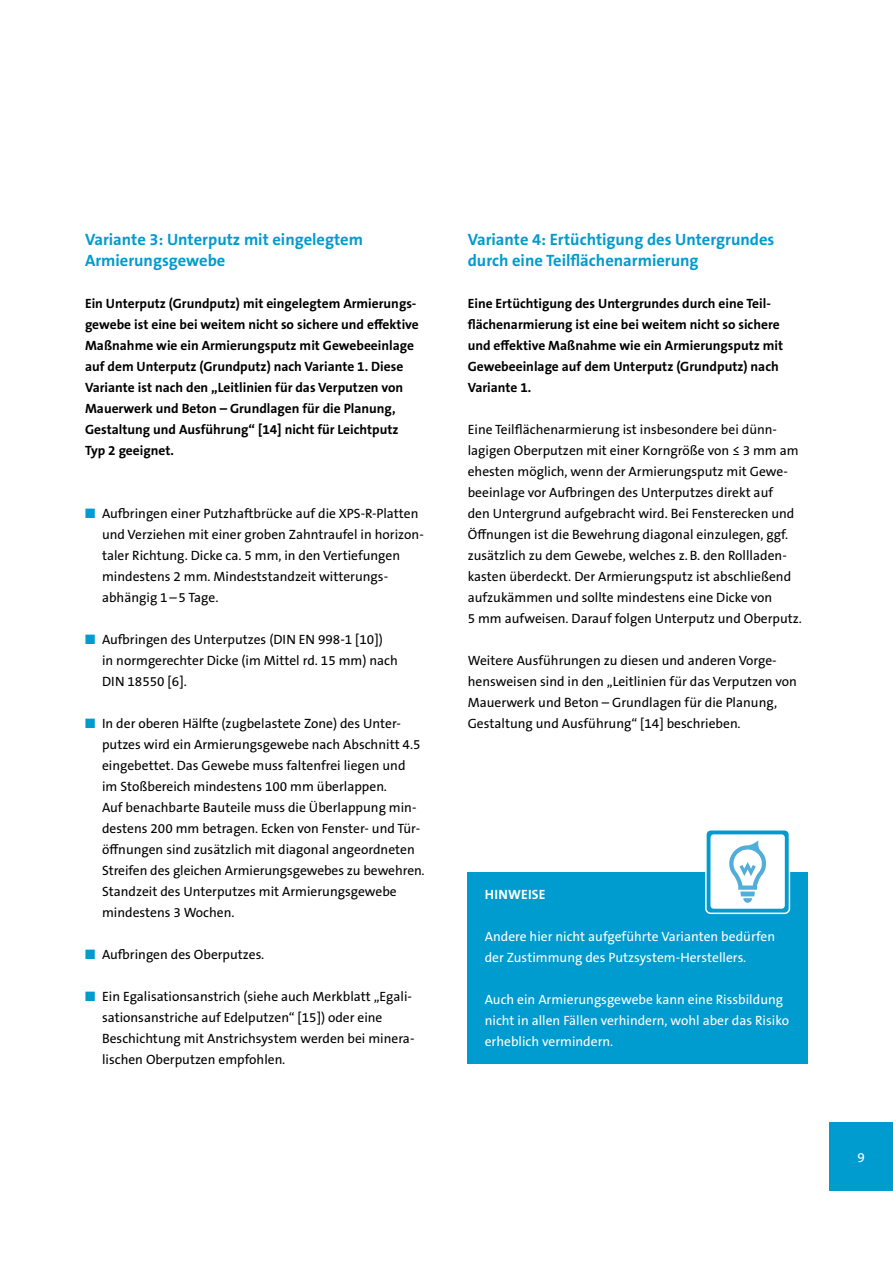
<style>
.page{position:relative;width:893px;height:1263px;background:#fff}
.page>*{position:absolute;margin:0;border:0;box-sizing:border-box;transform-origin:0 0}
.t1{font:700 16.5px/21px "The Sans B W7";color:#009bcf}
.t2{font:13.5px/21px "The Sans B W5 Plain";color:#000}
.t3{font:700 13.5px/21px "The Sans B W7";color:#000}
.t4{font:13.5px/21px "The Sans B W5 Plain";color:#fff}
.t5{font:700 13.5px "The Sans B W7";color:#fff}
.s1{color:#009bcf}
</style>
<div class="page">
<div style="left:829px;top:1123px;width:64px;height:68px;background:#009bcf"></div>
<div style="left:468px;top:872px;width:340px;height:192px;background:#009bcf"></div>
<div style="left:706px;top:830px;width:83px;height:83px;background:#009bcf;border-radius:5px"></div>
<div style="left:705px;top:829px;width:85px;height:85px;border:2px solid #fff;border-radius:5px"></div>
<div style="left:710px;top:834px;width:75px;height:75px;background:#fff;border-radius:3px"></div>
<svg style="left:729px;top:840px;width:37px;height:63px"></svg>
<p class="t1" style="left:85px;top:229px;width:279px">Variante 3: Unterputz mit eingelegtem<br>Armierungsgewebe</p>
<p class="t3" style="left:85px;top:293px;width:335px">Ein Unterputz (Grundputz) mit eingelegtem Armierungs&shy;gewebe ist eine bei weitem nicht so sichere und effektive Maßnahme wie ein Armierungsputz mit Gewebeeinlage auf dem Unterputz (Grundputz) nach Variante 1. Diese Variante ist nach den „Leitlinien für das Verputzen von Mauerwerk und Beton – Grundlagen für die Planung, Gestaltung und Ausführung“ [14] nicht für Leichtputz Typ 2 geeignet.</p>
<p class="t2" style="left:102px;top:503px;width:322px;text-indent:-17px"><span class="s1">■</span> Aufbringen einer Putzhaftbrücke auf die XPS-R-Platten und Verziehen mit einer groben Zahntraufel in horizon&shy;taler Richtung. Dicke ca. 5 mm, in den Vertiefungen mindestens 2 mm. Mindeststandzeit witterungs&shy;abhängig 1 -–5 Tage.</p>
<p class="t2" style="left:102px;top:629px;width:297px;text-indent:-17px"><span class="s1">■</span> Aufbringen des Unterputzes (DIN EN 998-1 [10])<br>in normgerechter Dicke (im Mittel rd. 15 mm) nach<br>DIN 18550 [6].</p>
<p class="t2" style="left:102px;top:713px;width:324px;text-indent:-17px"><span class="s1">■</span> In der oberen Hälfte (zugbelastete Zone) des Unter&shy;putzes wird ein Armierungsgewebe nach Abschnitt 4.5 eingebettet. Das Gewebe muss faltenfrei liegen und<br>im Stoßbereich mindestens 100 mm überlappen.<br>Auf benachbarte Bauteile muss die Überlappung min&shy;destens 200 mm betragen. Ecken von Fenster- und Tür&shy;öffnungen sind zusätzlich mit diagonal angeordneten Streifen des gleichen Armierungsgewebes zu bewehren.<br>Standzeit des Unterputzes mit Armierungsgewebe mindestens 3 Wochen.</p>
<p class="t2" style="left:85px;top:944px;width:181px"><span class="s1">■</span> Aufbringen des Oberputzes.</p>
<p class="t2" style="left:102px;top:986px;width:313px;text-indent:-17px"><span class="s1">■</span> Ein Egalisationsanstrich (siehe auch Merkblatt „Egali&shy;sationsanstriche auf Edelputzen“ [15]) oder eine Beschichtung mit Anstrichsystem werden bei minera&shy;lischen Oberputzen empfohlen.</p>
<p class="t1" style="left:468px;top:229px;width:308px">Variante 4: Ertüchtigung des Untergrundes durch eine Teilflächenarmierung</p>
<p class="t3" style="left:468px;top:293px;width:317px">Eine Ertüchtigung des Untergrundes durch eine Teil&shy;flächenarmierung ist eine bei weitem nicht so sichere und effektive Maßnahme wie ein Armierungsputz mit Gewebeeinlage auf dem Unterputz (Grundputz) nach Variante 1.</p>
<p class="t2" style="left:468px;top:419px;width:336px">Eine Teilflächenarmierung ist insbesondere bei dünn&shy;lagigen Oberputzen mit einer Korngröße von ≤ 3 mm am ehesten möglich, wenn der Armierungsputz mit Gewe&shy;beeinlage vor Aufbringen des Unterputzes direkt auf<br>den Untergrund aufgebracht wird. Bei Fensterecken und Öffnungen ist die Bewehrung diagonal einzulegen, ggf. zusätzlich zu dem Gewebe, welches z.B. den Rollladen&shy;kasten überdeckt. Der Armierungsputz ist abschließend aufzukämmen und sollte mindestens eine Dicke von<br>5 mm aufweisen. Darauf folgen Unterputz und Oberputz.</p>
<p class="t2" style="left:468px;top:650px;width:331px">Weitere Ausführungen zu diesen und anderen Vorge&shy;hensweisen sind in den „Leitlinien für das Verputzen von Mauerwerk und Beton – Grundlagen für die Planung, Gestaltung und Ausführung“ [14] beschrieben.</p>
<p class="t5" style="left:485px;top:886px;width:50px">HinweisE</p>
<p class="t4" style="left:485px;top:926px;width:292px">Andere hier nicht aufgeführte Varianten bedürfen der Zustimmung des Putzsystem-Herstellers.</p>
<p class="t4" style="left:485px;top:989px;width:306px">Auch ein Armierungsgewebe kann eine Rissbildung nicht in allen Fällen verhindern, wohl aber das Risiko erheblich vermindern.</p>
<p class="t4" style="left:857px;top:1147px;width:9px">9</p>
</div>
